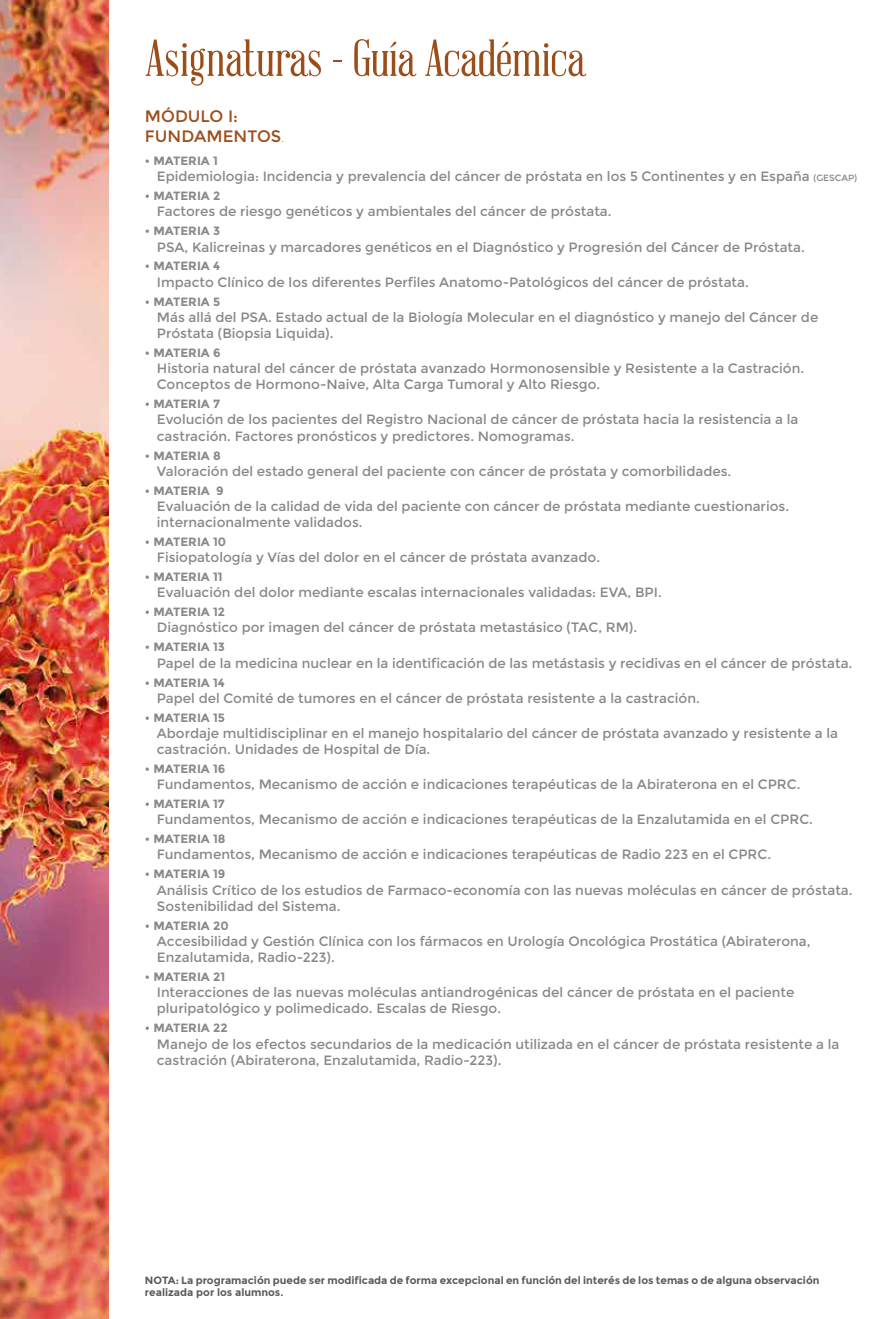
<style>
.page{position:relative;width:893px;height:1319px;background:#fff}
.page>*{position:absolute;margin:0;border:0;box-sizing:border-box;transform-origin:0 0}
.t1{font:51px "Abraham Lincoln";color:#9c4e1a}
.t2{font:16.5px/19.8px "Montserrat";color:#9c4e1a}
.t3{font:13.5px/16.2px "Montserrat";color:#89878c}
.t4{font:700 12px "Montserrat";color:#89878c}
.t5{font:700 10.5px/12.6px "Montserrat";color:#5b5b5f}
.s1{font-weight:200;color:#89878c}
.s2{font-size:9px}
</style>
<div class="page">
<img style="left:0;top:0;width:108px;height:1318px">
<h1 class="t1" style="left:145px;top:32px;width:442px">Asignaturas - Guía Académica</h1>
<p class="t2" style="left:145px;top:106px;width:141px">MÓDULO I:<br>FUNDAMENTOS<span class="s1">.</span></p>
<p class="t4" style="left:145px;top:154px;width:74px">• MATERIA 1</p>
<p class="t3" style="left:157px;top:168px;width:702px">Epidemiologia: Incidencia y prevalencia del cáncer de próstata en los 5 Continentes y en España <span class="s2">(GESCAP)</span></p>
<p class="t4" style="left:145px;top:189px;width:77px">• MATERIA 2</p>
<p class="t3" style="left:157px;top:204px;width:456px">Factores de riesgo genéticos y ambientales del cáncer de próstata.</p>
<p class="t4" style="left:145px;top:224px;width:77px">• MATERIA 3</p>
<p class="t3" style="left:157px;top:239px;width:650px">PSA, Kalicreinas y marcadores genéticos en el Diagnóstico y Progresión del Cáncer de Próstata.</p>
<p class="t4" style="left:145px;top:259px;width:77px">• MATERIA 4</p>
<p class="t3" style="left:157px;top:274px;width:594px">Impacto Clínico de los diferentes Perfiles Anatomo-Patológicos del cáncer de próstata.</p>
<p class="t4" style="left:145px;top:294px;width:77px">• MATERIA 5</p>
<p class="t3" style="left:157px;top:309px;width:663px">Más allá del PSA. Estado actual de la Biología Molecular en el diagnóstico y manejo del Cáncer de<br>Próstata (Biopsia Liquida).</p>
<p class="t4" style="left:145px;top:345px;width:77px">• MATERIA 6</p>
<p class="t3" style="left:157px;top:360px;width:649px">Historia natural del cáncer de próstata avanzado Hormonosensible y Resistente a la Castración.<br>Conceptos de Hormono-Naive, Alta Carga Tumoral y Alto Riesgo.</p>
<p class="t4" style="left:145px;top:397px;width:77px">• MATERIA 7</p>
<p class="t3" style="left:157px;top:411px;width:643px">Evolución de los pacientes del Registro Nacional de cáncer de próstata hacia la resistencia a la castración. Factores pronósticos y predictores. Nomogramas.</p>
<p class="t4" style="left:145px;top:448px;width:77px">• MATERIA 8</p>
<p class="t3" style="left:157px;top:463px;width:576px">Valoración del estado general del paciente con cáncer de próstata y comorbilidades.</p>
<p class="t4" style="left:145px;top:483px;width:80px">• MATERIA 9</p>
<p class="t3" style="left:157px;top:498px;width:634px">Evaluación de la calidad de vida del paciente con cáncer de próstata mediante cuestionarios. internacionalmente validados.</p>
<p class="t4" style="left:145px;top:534px;width:83px">• MATERIA 10</p>
<p class="t3" style="left:157px;top:549px;width:445px">Fisiopatología y Vías del dolor en el cáncer de próstata avanzado.</p>
<p class="t4" style="left:145px;top:569px;width:79px">• MATERIA 11</p>
<p class="t3" style="left:157px;top:584px;width:506px">Evaluación del dolor mediante escalas internacionales validadas: EVA, BPI.</p>
<p class="t4" style="left:145px;top:604px;width:82px">• MATERIA 12</p>
<p class="t3" style="left:157px;top:619px;width:482px">Diagnóstico por imagen del cáncer de próstata metastásico (TAC, RM).</p>
<p class="t4" style="left:145px;top:640px;width:82px">• MATERIA 13</p>
<p class="t3" style="left:157px;top:654px;width:697px">Papel de la medicina nuclear en la identificación de las metástasis y recidivas en el cáncer de próstata.</p>
<p class="t4" style="left:145px;top:675px;width:82px">• MATERIA 14</p>
<p class="t3" style="left:157px;top:690px;width:544px">Papel del Comité de tumores en el cáncer de próstata resistente a la castración.</p>
<p class="t4" style="left:145px;top:710px;width:82px">• MATERIA 15</p>
<p class="t3" style="left:157px;top:725px;width:683px">Abordaje multidisciplinar en el manejo hospitalario del cáncer de próstata avanzado y resistente a la castración. Unidades de Hospital de Día.</p>
<p class="t4" style="left:145px;top:761px;width:82px">• MATERIA 16</p>
<p class="t3" style="left:157px;top:776px;width:645px">Fundamentos, Mecanismo de acción e indicaciones terapéuticas de la Abiraterona en el CPRC.</p>
<p class="t4" style="left:145px;top:796px;width:81px">• MATERIA 17</p>
<p class="t3" style="left:157px;top:811px;width:658px">Fundamentos, Mecanismo de acción e indicaciones terapéuticas de la Enzalutamida en el CPRC.</p>
<p class="t4" style="left:145px;top:831px;width:82px">• MATERIA 18</p>
<p class="t3" style="left:157px;top:846px;width:616px">Fundamentos, Mecanismo de acción e indicaciones terapéuticas de Radio 223 en el CPRC.</p>
<p class="t4" style="left:145px;top:866px;width:82px">• MATERIA 19</p>
<p class="t3" style="left:157px;top:881px;width:697px">Análisis Crítico de los estudios de Farmaco-economía con las nuevas moléculas en cáncer de próstata.<br>Sostenibilidad del Sistema.</p>
<p class="t4" style="left:145px;top:918px;width:85px">• MATERIA 20</p>
<p class="t3" style="left:157px;top:933px;width:655px">Accesibilidad y Gestión Clínica con los fármacos en Urología Oncológica Prostática (Abiraterona,<br>Enzalutamida, Radio-223).</p>
<p class="t4" style="left:145px;top:969px;width:82px">• MATERIA 21</p>
<p class="t3" style="left:157px;top:984px;width:639px">Interacciones de las nuevas moléculas antiandrogénicas del cáncer de próstata en el paciente pluripatológico y polimedicado. Escalas de Riesgo.</p>
<p class="t4" style="left:145px;top:1020px;width:84px">• MATERIA 22</p>
<p class="t3" style="left:157px;top:1035px;width:684px">Manejo de los efectos secundarios de la medicación utilizada en el cáncer de próstata resistente a la castración (Abiraterona, Enzalutamida, Radio-223).</p>
<p class="t5" style="left:145px;top:1273px;width:676px">NOTA: La programación puede ser modificada de forma excepcional en función del interés de los temas o de alguna observación realizada por los alumnos.</p>
</div>
